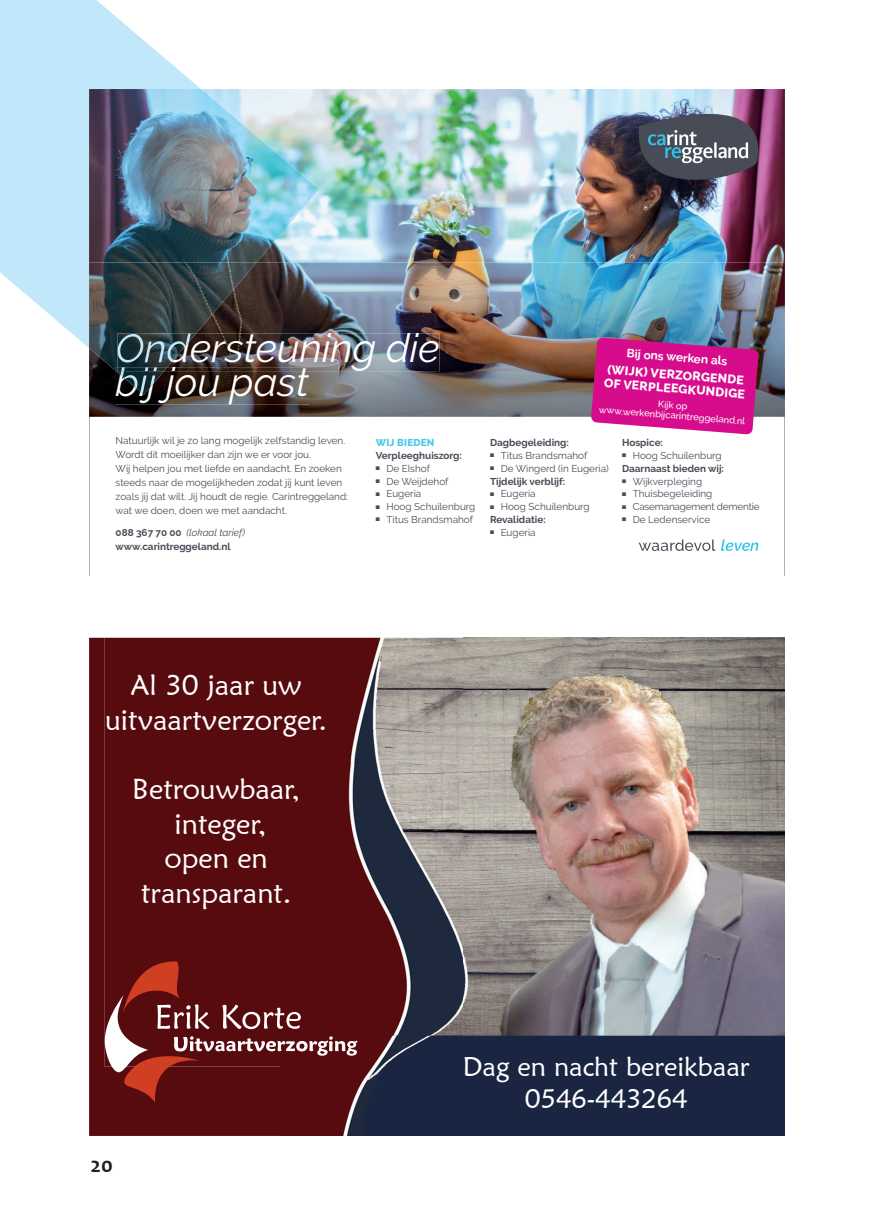
<style>
.page{position:relative;width:874px;height:1225px;background:#fff}
.page>*{position:absolute;margin:0;border:0;box-sizing:border-box;transform-origin:0 0}
.t1{font:italic 39.6px/33.8px "Raleway";color:#fff}
.t2{font:28.8px/34.6px "Maiandra GD";color:#fff;text-align:center}
.t3{font:27px/32.4px "Maiandra GD";color:#fff;text-align:center}
.t4{font:700 22px "Candara";color:#231f20}
.t5{font:800 12.4px/13.8px "Raleway";color:#fff}
.t6{font:700 11.8px "Raleway";color:#fff}
.t7{font:10px/14px "Raleway";color:#474c56}
.t8{font:700 10px/14px "Raleway";color:#474c56}
.t9{font:10px "Raleway";letter-spacing:-.02em;color:#474c56}
.t10{font:800 10px "Raleway";letter-spacing:.02em;color:#47c7ea}
.t11{font:500 9.4px/10.2px "Raleway";color:#fff;text-align:center}
.s1{font-weight:400;font-style:italic}
.s2{font-weight:700}
.s3{font-weight:400}
</style>
<div class="page">
<hr style="left:783px;top:89px;width:1px;height:487px;background:#76787b">
<hr style="left:89px;top:89px;width:1px;height:487px;background:#76787b">
<img style="left:319px;top:89px;width:465px;height:173px">
<svg style="left:784px;top:262px;width:1px;height:155px"></svg>
<img style="left:159px;top:262px;width:625px;height:155px">
<img style="left:89px;top:371px;width:70px;height:46px">
<img style="left:256px;top:333px;width:183px;height:38px">
<img style="left:116px;top:371px;width:193px;height:34px">
<img style="left:256px;top:367px;width:53px;height:4px">
<svg style="left:638px;top:539px;width:120px;height:12px"></svg>
<img style="left:638px;top:114px;width:120px;height:66px">
<svg style="left:590px;top:337px;width:168px;height:97px;background:#ce2490"></svg>
<div style="left:89px;top:638px;width:192px;height:498px;background:#580b0e"></div>
<img style="left:105px;top:638px;width:358px;height:397px">
<img style="left:463px;top:638px;width:322px;height:397px">
<img style="left:281px;top:1035px;width:503px;height:101px">
<svg style="left:104px;top:961px;width:253px;height:141px;background:#6f2525"></svg>
<svg style="left:0;top:0;width:201px;height:348px;fill:#c1e8fa"></svg>
<img style="left:89px;top:89px;width:230px;height:259px">
<img style="left:89px;top:262px;width:167px;height:109px">
<img style="left:117px;top:333px;width:79px;height:34px">
<img style="left:116px;top:367px;width:48px;height:28px">
<img style="left:117px;top:367px;width:50px;height:4px">
<h1 class="t1" style="left:115px;top:331px;width:325px">Ondersteuning die bij jou past</h1>
<p class="t7" style="left:115px;top:433px;width:234px">Natuurlijk wil je zo lang mogelijk zelfstandig leven.<br>Wordt dit moeilijker dan zijn we er voor jou.<br>Wij helpen jou met liefde en aandacht. En zoeken steeds naar de mogelijkheden zodat jij kunt leven zoals jij dat wilt. Jij houdt de regie. Carintreggeland: wat we doen, doen we met aandacht.</p>
<p class="t8" style="left:115px;top:525px;width:131px">088 367 70 00 <span class="s1">(lokaal tarief) </span>www.carintreggeland.nl</p>
<p class="t10" style="left:375px;top:437px;width:60px">WIJ BIEDEN</p>
<p class="t8" style="left:375px;top:448px;width:88px">Verpleeghuiszorg:</p>
<p class="t7" style="left:375px;top:461px;width:56px">■ De Elshof</p>
<p class="t7" style="left:375px;top:474px;width:74px">■ De Weijdehof</p>
<p class="t7" style="left:375px;top:487px;width:47px">■ Eugeria</p>
<p class="t7" style="left:375px;top:500px;width:101px">■ Hoog Schuilenburg</p>
<p class="t7" style="left:375px;top:512px;width:99px">■ Titus Brandsmahof</p>
<p class="t6" style="left:627px;top:346px;width:102px;rotate:5deg">Bij ons werken als</p>
<p class="t5" style="left:605px;top:363px;width:143px;rotate:4deg">(WIJK) VERZORGENDE<br>OF VERPLEEGKUNDIGE</p>
<p class="t11" style="left:600px;top:393px;width:148px;rotate:5deg">Kijk op www.werkenbijcarintreggeland.nl</p>
<p class="t8" style="left:489px;top:435px;width:80px">Dagbegeleiding:</p>
<p class="t7" style="left:489px;top:448px;width:99px">■ Titus Brandsmahof</p>
<p class="t7" style="left:489px;top:462px;width:120px;line-height:12.8px">■ De Wingerd (in Eugeria)<br><span class="s2">Tijdelijk verblijf:</span></p>
<p class="t7" style="left:489px;top:487px;width:47px">■ Eugeria</p>
<p class="t7" style="left:489px;top:500px;width:101px;line-height:12.8px">■ Hoog Schuilenburg<br><span class="s2">Revalidatie:</span></p>
<p class="t7" style="left:489px;top:525px;width:47px">■ Eugeria</p>
<p class="t8" style="left:621px;top:435px;width:43px">Hospice:</p>
<p class="t8" style="left:621px;top:449px;width:103px;line-height:12.8px">■ <span class="s3">Hoog Schuilenburg<br></span>Daarnaast bieden wij:</p>
<p class="t7" style="left:621px;top:474px;width:82px">■ Wijkverpleging</p>
<p class="t7" style="left:621px;top:487px;width:92px">■ Thuisbegeleiding</p>
<p class="t9" style="left:621px;top:501px;width:139px">■ Casemanagement dementie</p>
<p class="t7" style="left:621px;top:512px;width:90px">■ De Ledenservice</p>
<h2 class="t2" style="left:105px;top:667px;width:223px">Al 30 jaar uw uitvaartverzorger.</h2>
<h2 class="t2" style="left:132px;top:771px;width:169px">Betrouwbaar, integer,<br>open en transparant.</h2>
<h3 class="t4" style="left:91px;top:1150px;width:24px">20</h3>
<h3 class="t3" style="left:462px;top:1049px;width:288px">Dag en nacht bereikbaar<br>0546-443264</h3>
</div>
